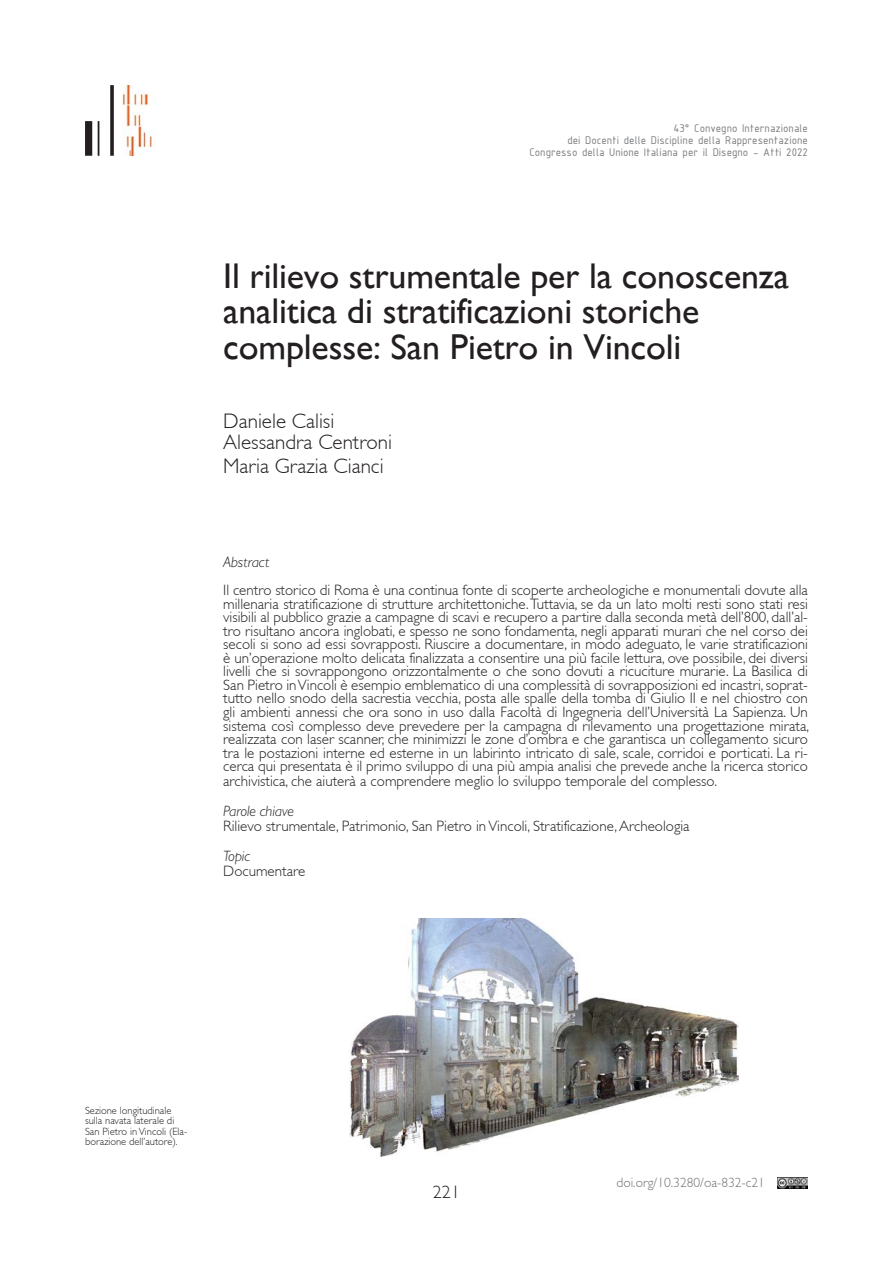
<style>
.page{position:relative;width:893px;height:1263px;background:#fff}
.page>*{position:absolute;margin:0;border:0;box-sizing:border-box;transform-origin:0 0}
.t1{font:36px/35.2px "Gill Sans";letter-spacing:-.005em;color:#231f20}
.t2{font:300 21px "Gill Sans";color:#231f20}
.t3{font:300 18px "Gill Sans";color:#231f20}
.t4{font:300 15px/13.5px "Gill Sans";color:#231f20;text-align:justify}
.t5{font:italic 300 15px "Gill Sans";color:#231f20}
.t6{font:300 13.5px "Gill Sans";color:#717275}
.t7{font:12px/12px "ISOCPEUR";color:#7a7c7f;text-align:right}
.Didascalie{font:300 10.5px/10.5px "Gill Sans";color:#231f20}
</style>
<div class="page">
<img style="left:778px;top:1178px;width:30px;height:10px">
<svg style="left:110px;top:85px;width:4px;height:71px"></svg>
<svg style="left:98px;top:121px;width:1px;height:35px"></svg>
<svg style="left:85px;top:121px;width:7px;height:35px"></svg>
<img style="left:123px;top:85px;width:32px;height:71px">
<img style="left:349px;top:919px;width:390px;height:237px">
<p class="t7" style="left:529px;top:121px;width:280px">43° Convegno Internazionale<br>dei Docenti delle Discipline della Rappresentazione<br>Congresso della Unione Italiana per il Disegno - Atti 2022</p>
<p class="t1" style="left:223px;top:258px;width:567px">Il rilievo strumentale per la conoscenza analitica di stratificazioni storiche complesse: San Pietro in Vincoli</p>
<p class="t2" style="left:223px;top:409px;width:113px">Daniele Calisi</p>
<p class="t2" style="left:223px;top:430px;width:170px">Alessandra Centroni</p>
<p class="t2" style="left:223px;top:454px;width:162px">Maria Grazia Cianci</p>
<p class="t5" style="left:223px;top:553px;width:48px">Abstract</p>
<p class="t4" style="left:223px;top:584px;width:587px">Il centro storico di Roma è una continua fonte di scoperte archeologiche e monumentali dovute alla millenaria stratificazione di strutture architettoniche. Tuttavia, se da un lato molti resti sono stati resi visibili al pubblico grazie a campagne di scavi e recupero a partire dalla seconda metà dell’800, dall’al&shy;tro risultano ancora inglobati, e spesso ne sono fondamenta, negli apparati murari che nel corso dei secoli si sono ad essi sovrapposti. Riuscire a documentare, in modo adeguato, le varie stratificazioni è un’operazione molto delicata finalizzata a consentire una più facile lettura, ove possibile, dei diversi livelli che si sovrappongono orizzontalmente o che sono dovuti a ricuciture murarie. La Basilica di San Pietro in Vincoli è esempio emblematico di una complessità di sovrapposizioni ed incastri, soprat&shy;tutto nello snodo della sacrestia vecchia, posta alle spalle della tomba di Giulio II e nel chiostro con gli ambienti annessi che ora sono in uso dalla Facoltà di Ingegneria dell’Università La Sapienza. Un sistema così complesso deve prevedere per la campagna di rilevamento una progettazione mirata, realizzata con laser scanner, che minimizzi le zone d’ombra e che garantisca un collegamento sicuro tra le postazioni interne ed esterne in un labirinto intricato di sale, scale, corridoi e porticati. La ri&shy;cerca qui presentata è il primo sviluppo di una più ampia analisi che prevede anche la ricerca storico</p>
<p class="t4" style="left:223px;top:774px;width:495px">archivistica, che aiuterà a comprendere meglio lo sviluppo temporale del complesso.</p>
<p class="t5" style="left:223px;top:802px;width:72px">Parole chiave</p>
<p class="t4" style="left:223px;top:819px;width:468px">Rilievo strumentale, Patrimonio, San Pietro in Vincoli, Stratificazione, Archeologia</p>
<p class="t5" style="left:223px;top:847px;width:29px">Topic</p>
<p class="t4" style="left:223px;top:864px;width:84px">Documentare</p>
<p class="Didascalie" style="left:85px;top:1105px;width:104px">Sezione longitudinale sulla navata laterale di<br>San Pietro in Vincoli (Ela&shy;borazione dell’autore).</p>
<p class="t3" style="left:433px;top:1182px;width:28px">221</p>
<p class="t6" style="left:617px;top:1175px;width:150px">doi.org/10.3280/oa-832-c21</p>
</div>
